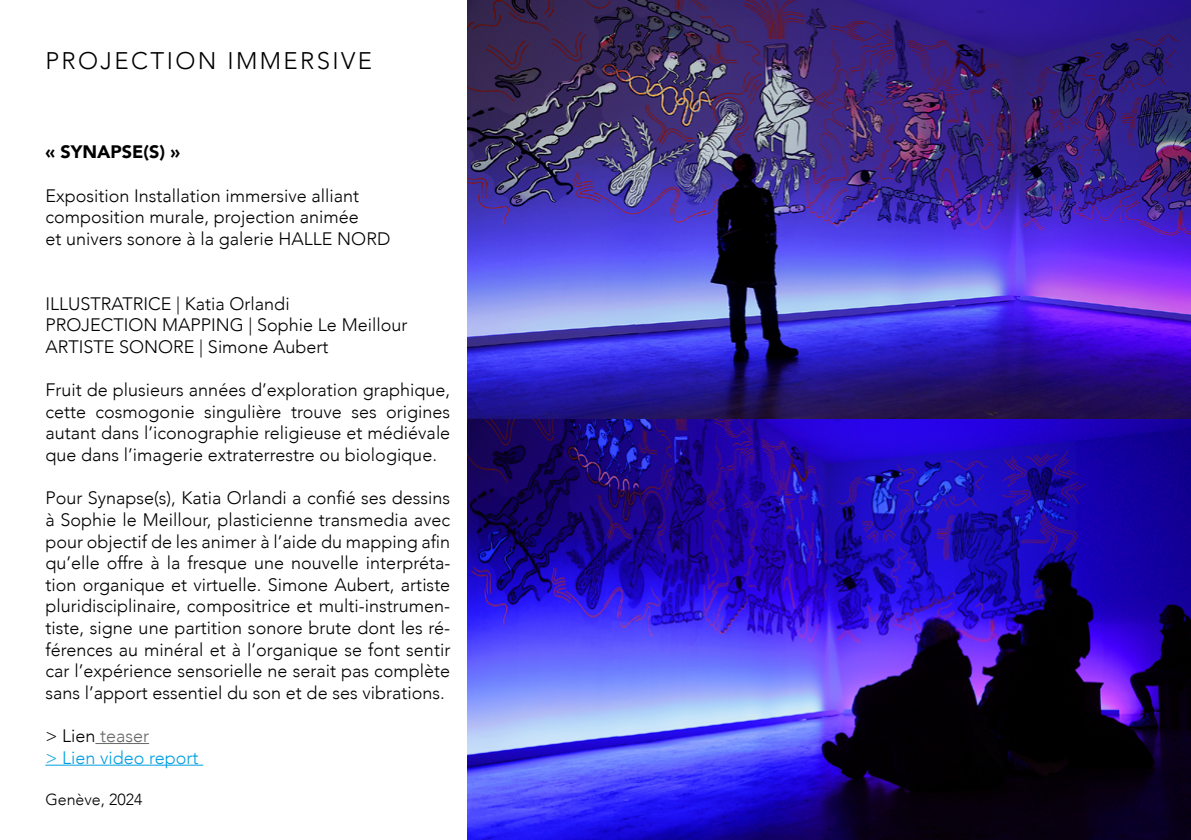
<style>
.page{position:relative;width:1191px;height:840px;background:#fff}
.page>*{position:absolute;margin:0;border:0;box-sizing:border-box;transform-origin:0 0}
.t1{font:300 24px "Avenir";letter-spacing:.1em;color:#000}
.t2{font:300 18px/21.6px "Avenir";color:#000}
.t3{font:300 18px/21.6px "Avenir";color:#009fe3}
.t4{font:900 18px "Avenir";color:#000}
.t5{font:300 16px "Avenir";color:#000}
.s1{color:#000}
.s2{color:#686868}
</style>
<div class="page">
<img style="left:467px;top:0;width:724px;height:839px">
<hr style="left:95px;top:742px;width:54px;height:1px;background:#686868">
<hr style="left:45px;top:764px;width:158px;height:1px;background:#009fe3">
<h1 class="t1" style="left:45px;top:47px;width:328px">PROJECTION IMMERSIVE</h1>
<p class="t4" style="left:45px;top:136px;width:136px">« SYNAPSE(S) »</p>
<p class="t2" style="left:45px;top:184px;width:346px">Exposition Installation immersive alliant composition murale, projection animée<br>et univers sonore à la galerie HALLE NORD</p>
<p class="t2" style="left:45px;top:292px;width:363px">ILLUSTRATRICE | Katia Orlandi<br>PROJECTION MAPPING | Sophie Le Meillour<br>ARTISTE SONORE | Simone Aubert</p>
<p class="t2" style="left:45px;top:379px;width:406px;text-align:justify">Fruit de plusieurs années d’exploration graphique, cette cosmogonie singulière trouve ses origines autant dans l’iconographie religieuse et médiévale que dans l’imagerie extraterrestre ou biologique.</p>
<p class="t2" style="left:45px;top:487px;width:406px;text-align:justify">Pour Synapse(s), Katia Orlandi a confié ses dessins à Sophie le Meillour, plasticienne transmedia avec pour objectif de les animer à l’aide du mapping afin qu’elle offre à la fresque une nouvelle interpréta&shy;tion organique et virtuelle. Simone Aubert, artiste pluridisciplinaire, compositrice et multi-instrumen&shy;tiste, signe une partition sonore brute dont les ré&shy;férences au minéral et à l’organique se font sentir car l’expérience sensorielle ne serait pas complète sans l’apport essentiel du son et de ses vibrations.</p>
<p class="t3" style="left:45px;top:724px;width:155px"><span class="s1">&gt; Lien</span> <span class="s2">teaser<br></span>&gt; Lien video report</p>
<p class="t5" style="left:45px;top:789px;width:99px">Genève, 2024</p>
</div>
